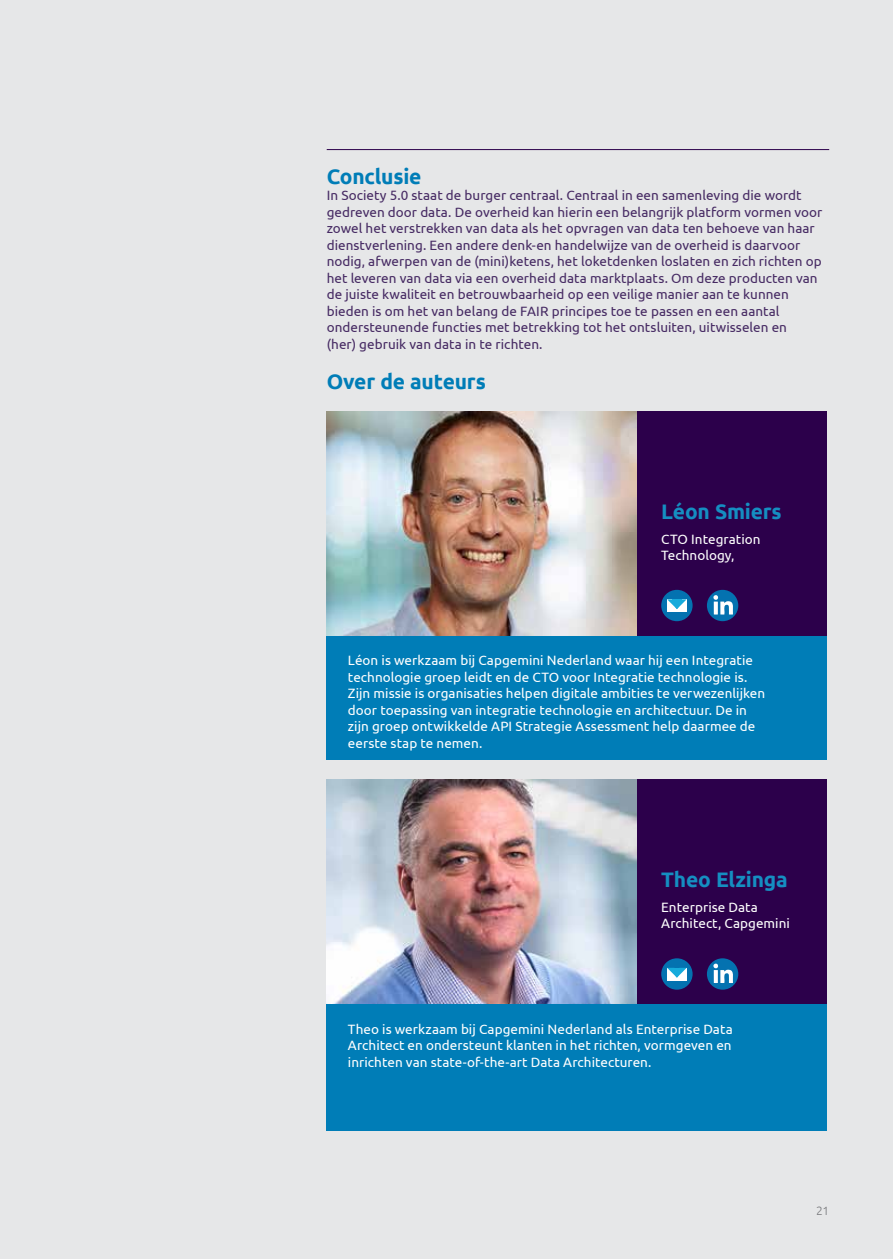
<style>
.page{position:relative;width:893px;height:1259px;background:#e6e7e8}
.page>*{position:absolute;margin:0;border:0;box-sizing:border-box;transform-origin:0 0}
.t1{font:700 21px "Ubuntu";letter-spacing:-.01em;color:#007db7}
.t2{font:700 21px "Ubuntu";letter-spacing:-.01em;color:#158ec1}
.t3{font:13.5px/16.5px "Ubuntu";color:#462a63}
.t4{font:13.5px/16.5px "Ubuntu";color:#fff}
.t5{font:300 12px "Ubuntu";color:#77787b}
</style>
<div class="page">
<div style="left:327px;top:411px;width:500px;height:349px;background:#007db7"></div>
<div style="left:327px;top:411px;width:500px;height:225px;background:#2c004b"></div>
<div style="left:327px;top:779px;width:500px;height:352px;background:#007db7"></div>
<img style="left:327px;top:411px;width:310px;height:225px">
<div style="left:327px;top:779px;width:500px;height:225px;background:#2c004b"></div>
<img style="left:327px;top:779px;width:310px;height:225px">
<div style="left:661px;top:590px;width:32px;height:31px;background:#0472b0;border-radius:50%"></div>
<div style="left:667px;top:599px;width:20px;height:12px;background:#fff"></div>
<svg style="left:667px;top:599px;width:20px;height:10px"></svg>
<div style="left:707px;top:590px;width:31px;height:31px;background:#0472b0;border-radius:50%"></div>
<svg style="left:713px;top:594px;width:21px;height:20px"></svg>
<svg style="left:714px;top:601px;width:4px;height:13px"></svg>
<hr style="left:327px;top:149px;width:502px;height:1px;background:#2c004b">
<div style="left:661px;top:958px;width:32px;height:31px;background:#0472b0;border-radius:50%"></div>
<div style="left:667px;top:968px;width:20px;height:12px;background:#fff"></div>
<svg style="left:667px;top:968px;width:20px;height:9px"></svg>
<div style="left:707px;top:958px;width:31px;height:31px;background:#0472b0;border-radius:50%"></div>
<svg style="left:713px;top:963px;width:20px;height:20px"></svg>
<svg style="left:714px;top:970px;width:4px;height:13px"></svg>
<h1 class="t1" style="left:327px;top:163px;width:96px">Conclusie</h1>
<p class="t3" style="left:327px;top:187px;width:497px">In Society 5.0 staat de burger centraal. Centraal in een samenleving die wordt gedreven door data. De overheid kan hierin een belangrijk platform vormen voor zowel het verstrekken van data als het opvragen van data ten behoeve van haar dienstverlening. Een andere denk-en handelwijze van de overheid is daarvoor nodig, afwerpen van de (mini)ketens, het loketdenken loslaten en zich richten op het leveren van data via een overheid data marktplaats. Om deze producten van de juiste kwaliteit en betrouwbaarheid op een veilige manier aan te kunnen bieden is om het van belang de FAIR principes toe te passen en een aantal ondersteunende functies met betrekking tot het ontsluiten, uitwisselen en<br>(her) gebruik van data in te richten.</p>
<h1 class="t1" style="left:327px;top:369px;width:161px">Over de auteurs</h1>
<h1 class="t2" style="left:661px;top:498px;width:122px">Léon Smiers</h1>
<p class="t4" style="left:661px;top:530px;width:101px">CTO Integration<br>Technology,</p>
<p class="t4" style="left:348px;top:652px;width:419px">Léon is werkzaam bij Capgemini Nederland waar hij een Integratie technologie groep leidt en de CTO voor Integratie technologie is.<br>Zijn missie is organisaties helpen digitale ambities te verwezenlijken door toepassing van integratie technologie en architectuur. De in zijn groep ontwikkelde API Strategie Assessment help daarmee de eerste stap te nemen.</p>
<h1 class="t2" style="left:661px;top:866px;width:128px">Theo Elzinga</h1>
<p class="t4" style="left:661px;top:898px;width:130px">Enterprise Data<br>Architect, Capgemini</p>
<p class="t4" style="left:348px;top:1020px;width:386px;text-align:justify">Theo is werkzaam bij Capgemini Nederland als Enterprise Data Architect en ondersteunt klanten in het richten, vormgeven en inrichten van state-of-the-art Data Architecturen.</p>
<p class="t5" style="left:816px;top:1203px;width:15px">21</p>
</div>
